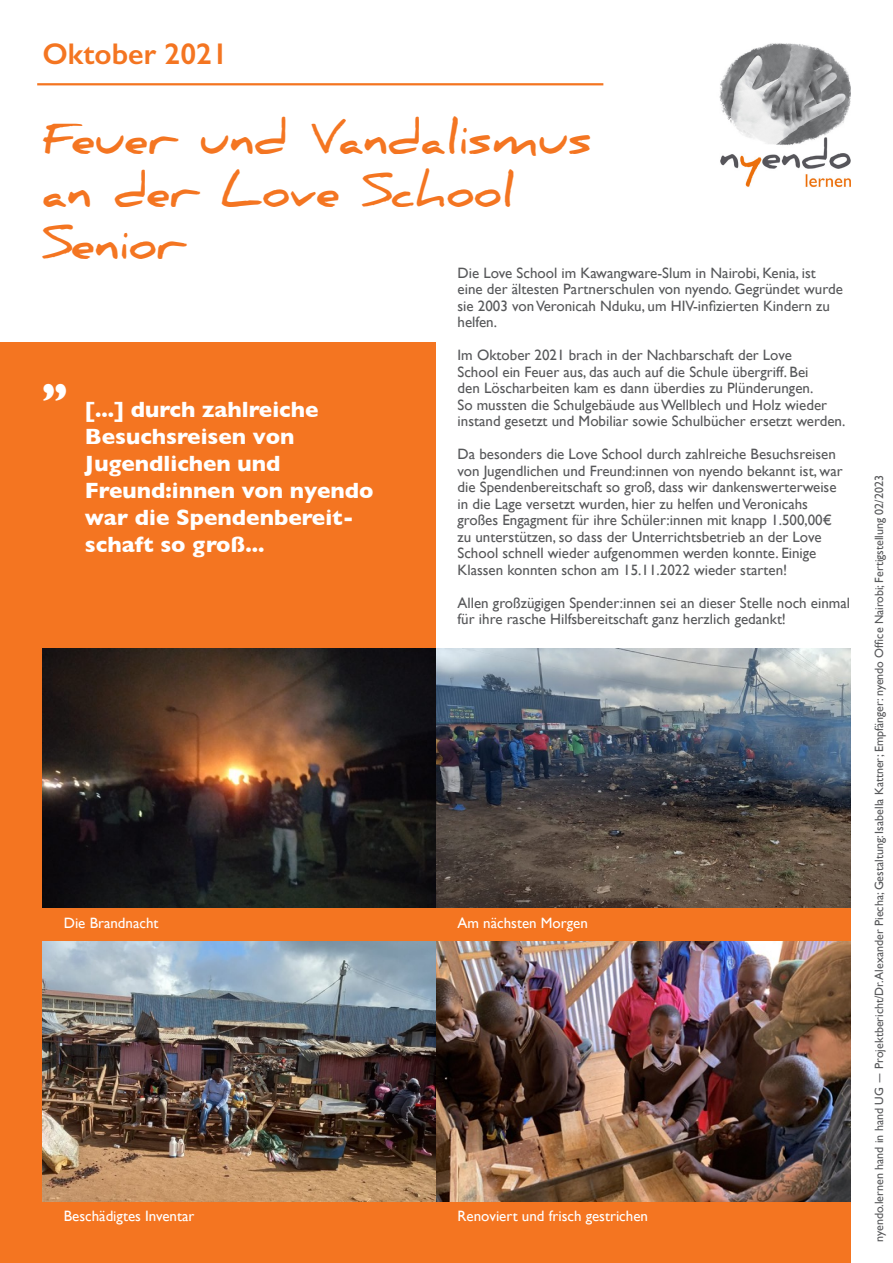
<style>
.page{position:relative;width:893px;height:1263px;background:#fff}
.page>*{position:absolute;margin:0;border:0;box-sizing:border-box;transform-origin:0 0}
.t1{font:700 45px/52.5px "Daniel";color:#f47521}
.t2{font:700 45px "Gill Sans";color:#fff}
.t3{font:600 30px "Gill Sans";color:#f47521}
.t4{font:700 22.5px/27px "Gill Sans";color:#fff}
.t5{font:15px/16.5px "Gill Sans";color:#57585a}
.t6{font:15px "Gill Sans";color:#fff}
.t7{font:12px "Gill Sans";color:#57585a}
.s1{font-family:"Helvetica Neue"}
</style>
<div class="page">
<img style="left:719px;top:43px;width:131px;height:145px">
<div style="left:355px;top:854px;width:495px;height:409px;background:#f47521"></div>
<div style="left:0;top:342px;width:436px;height:921px;background:#f47521"></div>
<hr style="left:37px;top:83px;width:566px;height:2px;background:#f47521">
<img style="left:436px;top:942px;width:415px;height:259px">
<img style="left:436px;top:648px;width:414px;height:260px">
<svg style="left:43px;top:648px;width:393px;height:260px;background:#362921"></svg>
<img style="left:43px;top:942px;width:393px;height:259px">
<p class="t3" style="left:43px;top:36px;width:187px">Oktober 2021</p>
<p class="t1" style="left:43px;top:112px;width:551px">Feuer und Vandalismus an der Love School<br>Senior</p>
<p class="t2" style="left:43px;top:342px;width:27px">„</p>
<p class="t4" style="left:85px;top:395px;width:290px">[...] durch zahlreiche<br>Besuchsreisen von<br>Jugendlichen und<br>Freund:innen von nyendo war die Spendenbereit&shy;schaft so groß...</p>
<p class="t5" style="left:458px;top:264px;width:387px">Die Love School im Kawangware-Slum in Nairobi, Kenia, ist eine der ältesten Partnerschulen von nyendo. Gegründet wurde sie 2003 von Veronicah Nduku, um HIV-infizierten Kindern zu helfen.</p>
<p class="t5" style="left:458px;top:347px;width:389px">Im Oktober 2021 brach in der Nachbarschaft der Love<br>School ein Feuer aus, das auch auf die Schule übergriff. Bei<br>den Löscharbeiten kam es dann überdies zu Plünderungen.<br>So mussten die Schulgebäude aus Wellblech und Holz wieder instand gesetzt und Mobiliar sowie Schulbücher ersetzt werden.</p>
<p class="t5" style="left:458px;top:446px;width:387px">Da besonders die Love School durch zahlreiche Besuchsreisen von Jugendlichen und Freund:innen von nyendo bekannt ist, war die Spendenbereitschaft so groß, dass wir dankenswerterweise in die Lage versetzt wurden, hier zu helfen und Veronicahs großes Engagment für ihre Schüler:innen mit knapp 1.500,00€ zu unterstützen, so dass der Unterrichtsbetrieb an der Love School schnell wieder aufgenommen werden konnte. Einige Klassen konnten schon am 15.11.2022 wieder starten!</p>
<p class="t5" style="left:458px;top:594px;width:394px">Allen großzügigen Spender:innen sei an dieser Stelle noch einmal für ihre rasche Hilfsbereitschaft ganz herzlich gedankt!</p>
<p class="t6" style="left:64px;top:914px;width:96px">Die Brandnacht</p>
<p class="t6" style="left:458px;top:914px;width:132px">Am nächsten Morgen</p>
<p class="t6" style="left:64px;top:1207px;width:132px">Beschädigtes Inventar</p>
<p class="t6" style="left:458px;top:1207px;width:192px">Renoviert und frisch gestrichen</p>
<p class="t7" style="left:872px;top:1242px;width:768px;rotate:-90deg">nyendo.lernen hand in hand UG <span class="s1">—</span> Projektbericht/Dr. Alexander Piecha; Gestaltung: Isabella Kattner; Empfänger: nyendo Office Nairobi; Fertigstellung 02/2023</p>
</div>
